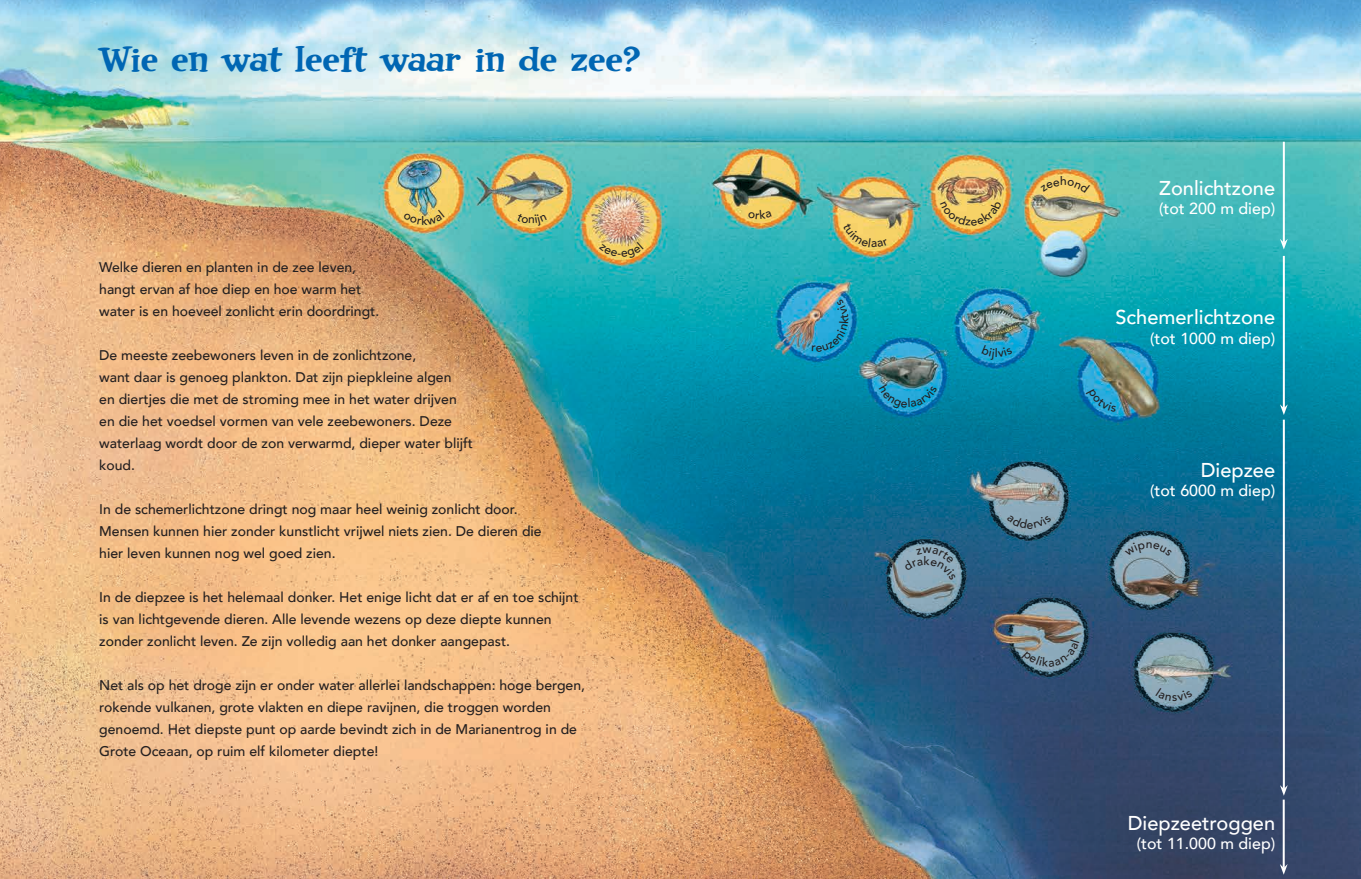
<style>
.page{position:relative;width:1361px;height:879px;background:#fff}
.page>*{position:absolute;margin:0;border:0;box-sizing:border-box;transform-origin:0 0}
.t1{font:30px "CC Cheese And Crackers";letter-spacing:.01em;color:#0066b3}
.t2{font:500 20px "Avenir";color:#fff}
.t3{font:500 16px "Avenir";color:#fff}
.t4{font:500 14px/22px "Avenir";color:#231f20}
.t5{font:500 12px "Avenir";color:#231f20}
</style>
<div class="page">
<img style="left:0;top:0;width:1361px;height:879px">
<hr style="left:1283px;top:142px;width:2px;height:101px;background:#fff">
<svg style="left:1280px;top:239px;width:7px;height:10px"></svg>
<hr style="left:1282px;top:799px;width:2px;height:69px;background:#fff">
<svg style="left:1279px;top:864px;width:8px;height:10px"></svg>
<hr style="left:1283px;top:256px;width:2px;height:152px;background:#fff">
<svg style="left:1280px;top:404px;width:7px;height:11px"></svg>
<hr style="left:1283px;top:420px;width:2px;height:369px;background:#fff">
<svg style="left:1280px;top:785px;width:7px;height:11px"></svg>
<svg style="left:403px;top:210px;width:42px;height:15px"></svg>
<svg style="left:516px;top:213px;width:31px;height:13px"></svg>
<svg style="left:599px;top:241px;width:44px;height:18px"></svg>
<svg style="left:748px;top:209px;width:24px;height:10px"></svg>
<svg style="left:812px;top:299px;width:36px;height:53px;background:#41a5c7"></svg>
<svg style="left:1040px;top:176px;width:50px;height:17px"></svg>
<svg style="left:879px;top:384px;width:58px;height:25px"></svg>
<svg style="left:981px;top:345px;width:31px;height:15px"></svg>
<svg style="left:1007px;top:515px;width:44px;height:14px"></svg>
<svg style="left:1155px;top:687px;width:37px;height:14px"></svg>
<svg style="left:1021px;top:639px;width:58px;height:27px;background:#849aa5"></svg>
<svg style="left:1086px;top:389px;width:30px;height:23px"></svg>
<svg style="left:940px;top:200px;width:61px;height:26px;background:#e8c463"></svg>
<svg style="left:843px;top:223px;width:45px;height:24px"></svg>
<div style="left:902px;top:548px;width:54px;height:32px;background:#91acbe"></div>
<svg style="left:1125px;top:542px;width:47px;height:14px"></svg>
<p class="t1" style="left:99px;top:43px;width:543px">Wie en wat leeft waar in de zee?</p>
<p class="t4" style="left:99px;top:255px;width:282px">Welke dieren en planten in de zee leven, hangt ervan af hoe diep en hoe warm het water is en hoeveel zonlicht erin doordringt.</p>
<p class="t4" style="left:99px;top:343px;width:375px">De meeste zeebewoners leven in de zonlichtzone,<br>want daar is genoeg plankton. Dat zijn piepkleine algen<br>en diertjes die met de stroming mee in het water drijven en die het voedsel vormen van vele zeebewoners. Deze waterlaag wordt door de zon verwarmd, dieper water blijft koud.</p>
<p class="t4" style="left:99px;top:497px;width:444px">In de schemerlichtzone dringt nog maar heel weinig zonlicht door.<br>Mensen kunnen hier zonder kunstlicht vrijwel niets zien. De dieren die hier leven kunnen nog wel goed zien.</p>
<p class="t4" style="left:99px;top:585px;width:481px">In de diepzee is het helemaal donker. Het enige licht dat er af en toe schijnt is van lichtgevende dieren. Alle levende wezens op deze diepte kunnen zonder zonlicht leven. Ze zijn volledig aan het donker aangepast.</p>
<p class="t4" style="left:99px;top:673px;width:487px">Net als op het droge zijn er onder water allerlei landschappen: hoge bergen, rokende vulkanen, grote vlakten en diepe ravijnen, die troggen worden genoemd. Het diepste punt op aarde bevindt zich in de Marianentrog in de Grote Oceaan, op ruim elf kilometer diepte!</p>
<p class="t5" style="left:922px;top:538px;width:11px">w</p>
<p class="t2" style="left:1159px;top:171px;width:117px">Zonlichtzone</p>
<p class="t3" style="left:1159px;top:195px;width:118px">(tot 200 m diep)</p>
<p class="t2" style="left:1115px;top:300px;width:161px">Schemerlichtzone</p>
<p class="t3" style="left:1150px;top:324px;width:127px">(tot 1000 m diep)</p>
<p class="t2" style="left:1200px;top:452px;width:76px">Diepzee</p>
<p class="t3" style="left:1150px;top:476px;width:127px">(tot 6000 m diep)</p>
<p class="t2" style="left:1127px;top:805px;width:149px">Diepzeetroggen</p>
<p class="t3" style="left:1136px;top:829px;width:140px">(tot 11.000 m diep)</p>
</div>
